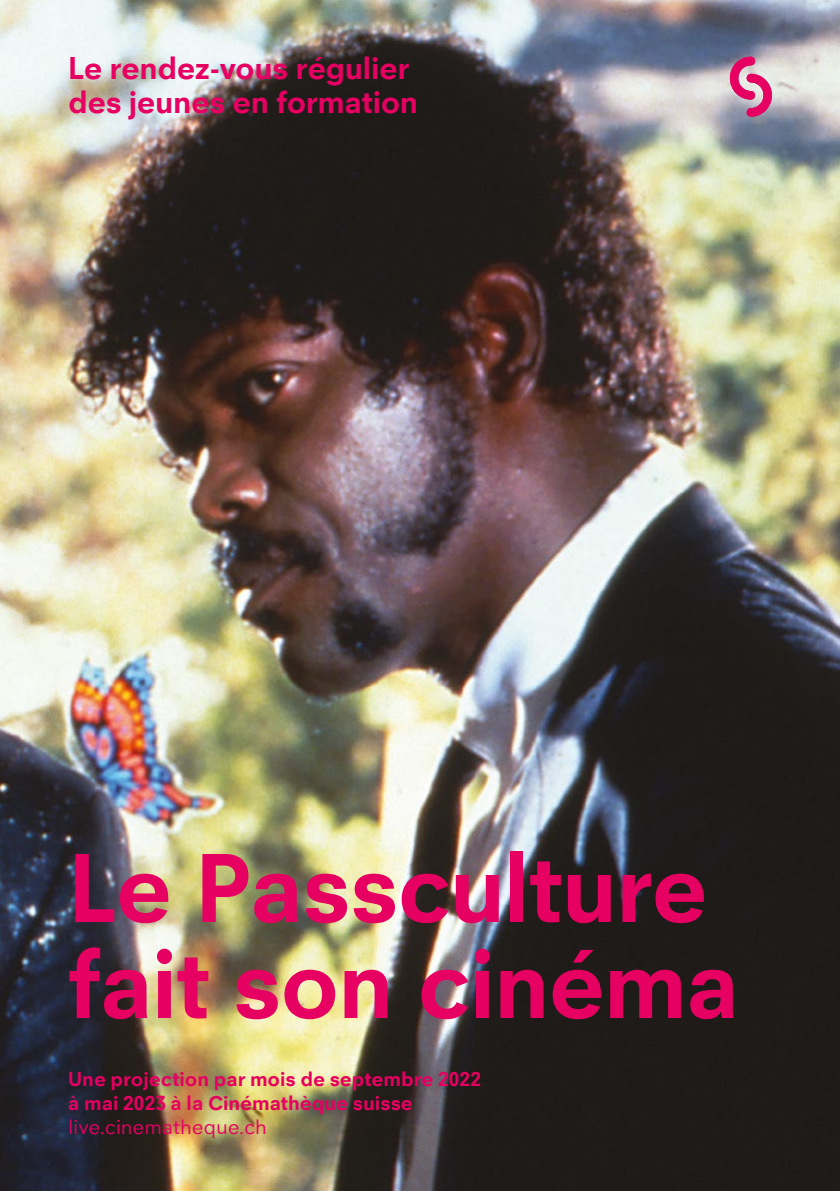
<style>
.page{position:relative;width:840px;height:1191px;background:#fff}
.page>*{position:absolute;margin:0;border:0;box-sizing:border-box;transform-origin:0 0}
.t1{font:700 100px/96px "Neuzeit Office";letter-spacing:-.015em;color:#e60061}
.t2{font:700 32px/34px "Neuzeit Office";letter-spacing:-.01em;color:#e60061}
.t3{font:700 20.6px/24px "Neuzeit Office";color:#e60061}
.t4{font:20.6px "Neuzeit Office";letter-spacing:-.01em;color:#e60061}
</style>
<div class="page">
<img style="left:0;top:0;width:839px;height:1191px">
<svg style="left:729px;top:57px;width:42px;height:60px;background:#d1719c"></svg>
<h2 class="t2" style="left:68px;top:52px;width:351px">Le rendez-vous régulier des jeunes en formation</h2>
<h1 class="t1" style="left:68px;top:841px;width:673px">Le Passculture fait son cinéma</h1>
<p class="t3" style="left:68px;top:1067px;width:414px">Une projection par mois de septembre 2022 à mai 2023 à la Cinémathèque suisse</p>
<p class="t4" style="left:68px;top:1115px;width:200px">live.cinematheque.ch</p>
</div>
